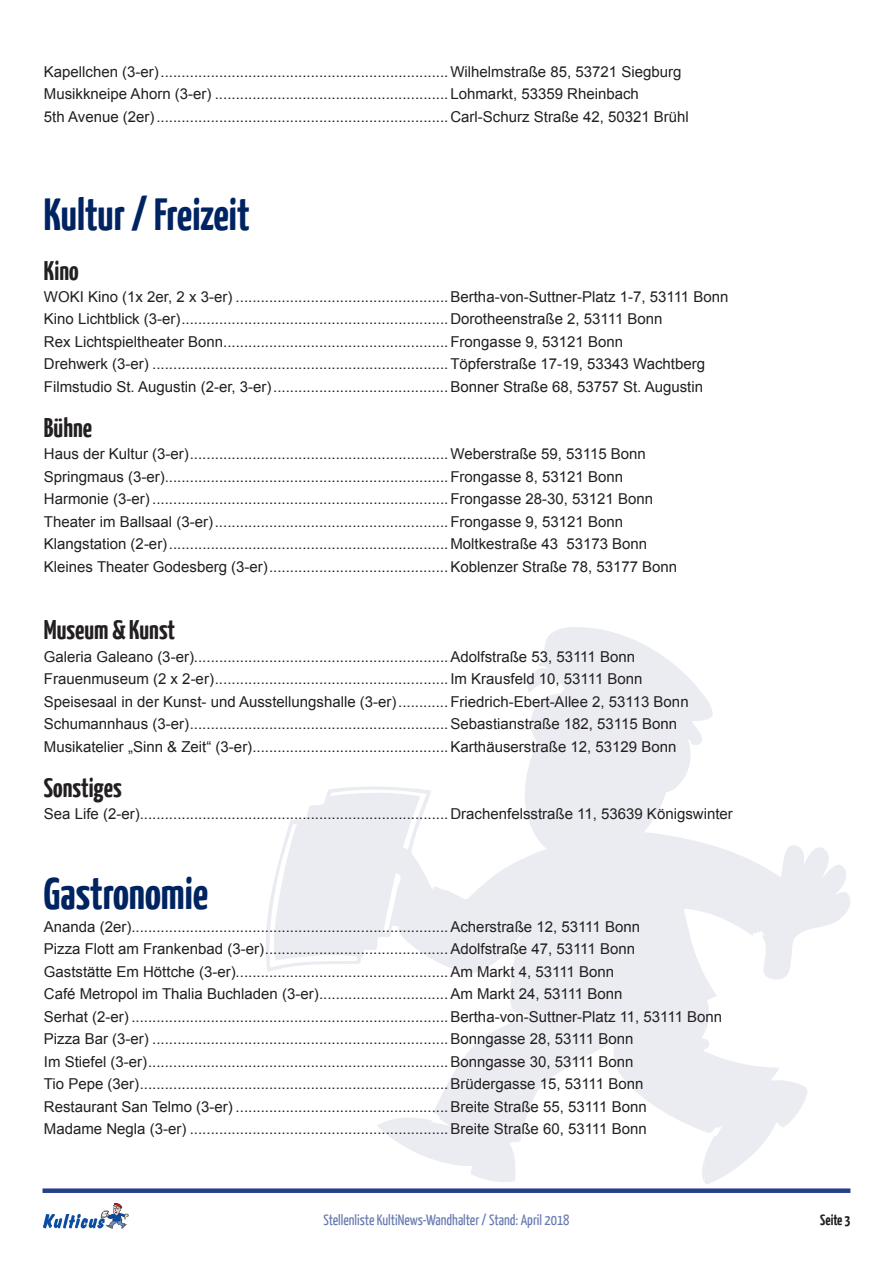
<style>
.page{position:relative;width:893px;height:1263px;background:#fff}
.page>*{position:absolute;margin:0;border:0;box-sizing:border-box;transform-origin:0 0}
.t1{font:700 45px "Yanone Kaffeesatz";color:#002361}
.t2{font:700 27px "Yanone Kaffeesatz";color:#231f20}
.t3{font:15px/22.5px "Arial";color:#231f20}
.t4{font:15px "Yanone Kaffeesatz";color:#253f8e}
.t5{font:700 15px "Yanone Kaffeesatz";color:#231f20}
</style>
<div class="page">
<img style="left:44px;top:1203px;width:85px;height:26px">
<div style="left:43px;top:1188px;width:807px;height:5px;background:#253f8e"></div>
<svg style="left:266px;top:627px;width:584px;height:557px"></svg>
<p class="t3" style="left:44px;top:60px;width:646px">Kapellchen (3-er).....................................................................Wilhelmstraße 85, 53721 Siegburg<br>Musikkneipe Ahorn (3-er) ........................................................ Lohmarkt, 53359 Rheinbach<br>5th Avenue (2er)......................................................................Carl-Schurz Straße 42, 50321 Brühl</p>
<h1 class="t1" style="left:44px;top:186px;width:207px">Kultur / Freizeit</h1>
<h2 class="t2" style="left:44px;top:254px;width:36px">Kino</h2>
<p class="t3" style="left:44px;top:285px;width:686px">WOKI Kino (1x 2er, 2 x 3-er) ...................................................Bertha-von-Suttner-Platz 1-7, 53111 Bonn Kino Lichtblick (3-er)................................................................Dorotheenstraße 2, 53111 Bonn<br>Rex Lichtspieltheater Bonn......................................................Frongasse 9, 53121 Bonn<br>Drehwerk (3-er) .......................................................................Töpferstraße 17-19, 53343 Wachtberg Filmstudio St. Augustin (2-er, 3-er)..........................................Bonner Straße 68, 53757 St. Augustin</p>
<h2 class="t2" style="left:44px;top:411px;width:50px">Bühne</h2>
<p class="t3" style="left:44px;top:443px;width:635px">Haus der Kultur (3-er)..............................................................Weberstraße 59, 53115 Bonn Springmaus (3-er)....................................................................Frongasse 8, 53121 Bonn Harmonie (3-er) .......................................................................Frongasse 28-30, 53121 Bonn Theater im Ballsaal (3-er)........................................................Frongasse 9, 53121 Bonn Klangstation (2-er)................................................................... Moltkestraße 43 53173 Bonn Kleines Theater Godesberg (3-er)...........................................Koblenzer Straße 78, 53177 Bonn</p>
<h2 class="t2" style="left:44px;top:613px;width:133px">Museum &amp; Kunst</h2>
<p class="t3" style="left:44px;top:645px;width:646px">Galeria Galeano (3-er).............................................................Adolfstraße 53, 53111 Bonn Frauenmuseum (2 x 2-er)........................................................ Im Krausfeld 10, 53111 Bonn Speisesaal in der Kunst- und Ausstellungshalle (3-er)............Friedrich-Ebert-Allee 2, 53113 Bonn Schumannhaus (3-er)..............................................................Sebastianstraße 182, 53115 Bonn Musikatelier „Sinn &amp; Zeit“ (3-er)...............................................Karthäuserstraße 12, 53129 Bonn</p>
<h2 class="t2" style="left:44px;top:771px;width:79px">Sonstiges</h2>
<p class="t3" style="left:44px;top:803px;width:690px">Sea Life (2-er)..........................................................................Drachenfelsstraße 11, 53639 Königswinter</p>
<h1 class="t1" style="left:44px;top:866px;width:166px">Gastronomie</h1>
<p class="t3" style="left:44px;top:915px;width:680px">Ananda (2er)............................................................................Acherstraße 12, 53111 Bonn<br>Pizza Flott am Frankenbad (3-er)............................................Adolfstraße 47, 53111 Bonn<br>Gaststätte Em Höttche (3-er)...................................................Am Markt 4, 53111 Bonn<br>Café Metropol im Thalia Buchladen (3-er)...............................Am Markt 24, 53111 Bonn<br>Serhat (2-er) ............................................................................Bertha-von-Suttner-Platz 11, 53111 Bonn Pizza Bar (3-er) .......................................................................Bonngasse 28, 53111 Bonn<br>Im Stiefel (3-er)........................................................................Bonngasse 30, 53111 Bonn<br>Tio Pepe (3er)..........................................................................Brüdergasse 15, 53111 Bonn<br>Restaurant San Telmo (3-er) ...................................................Breite Straße 55, 53111 Bonn<br>Madame Negla (3-er) ..............................................................Breite Straße 60, 53111 Bonn</p>
<p class="t4" style="left:323px;top:1210px;width:248px">Stellenliste KultiNews-Wandhalter / Stand: April 2018</p>
<p class="t5" style="left:820px;top:1210px;width:32px">Seite 3</p>
</div>
